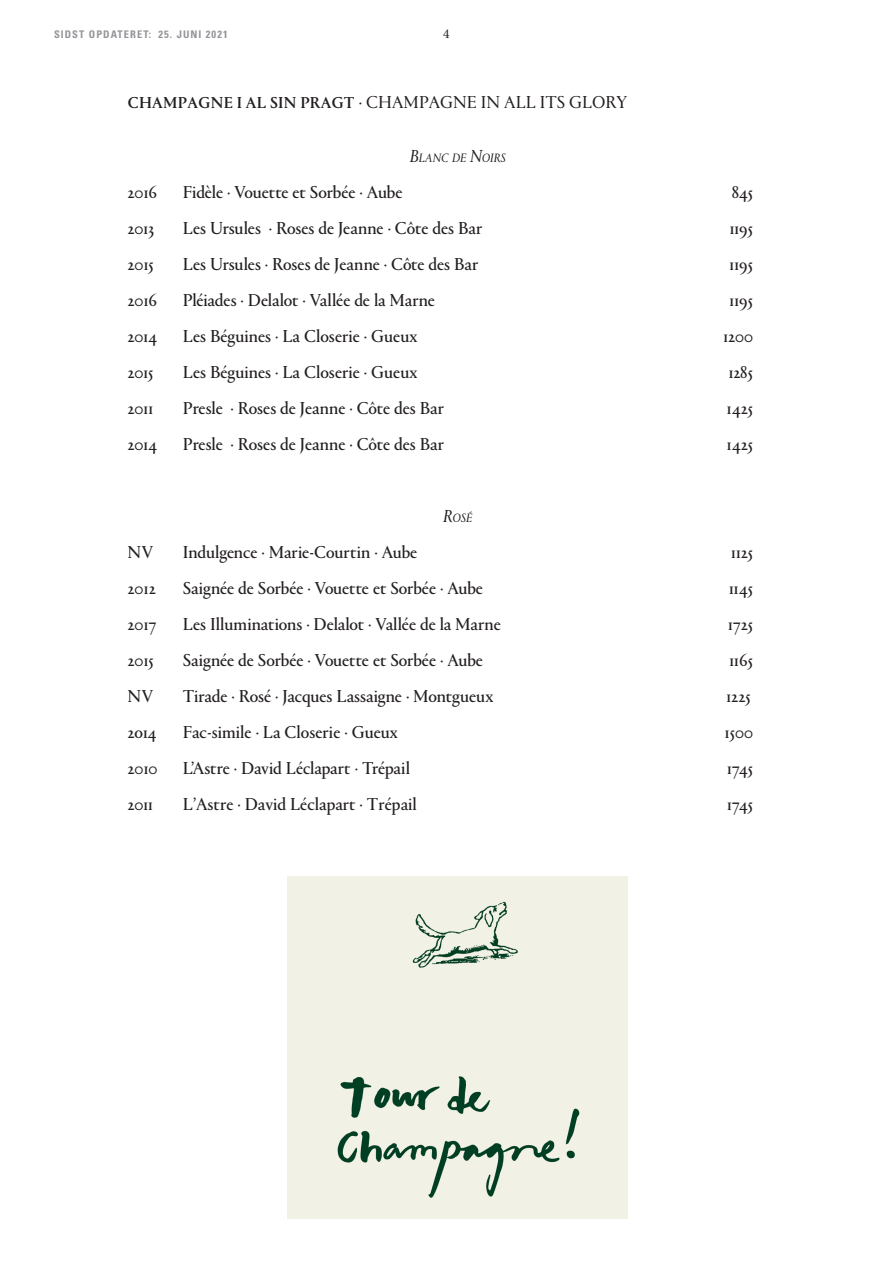
<style>
.page{position:relative;width:893px;height:1263px;background:#fff}
.page>*{position:absolute;margin:0;border:0;box-sizing:border-box;transform-origin:0 0}
.dansk_text__regular{font:18px "Portrait Regular 2";color:#231f20}
.dansk_text__regular-2{font:18px "Portrait";color:#231f20}
.t1{font:13.5px "Minion Pro";color:#231f20}
.dansk_text__regular-3{font:italic 12.75px "Portrait";letter-spacing:-.005em;color:#231f20}
.t2{font:700 condensed 10.5px "Univers LT Std";letter-spacing:.1em;color:#939598}
.s1{font-weight:500;font-size:16.5px}
.s2{font-family:"Portrait Regular 2"}
.s3{font-size:18.15px}
</style>
<div class="page">
<div style="left:288px;top:876px;width:340px;height:342px;background:#f1f1e5"></div>
<p class="t2" style="left:54px;top:28px;width:175px">SIDST OPDATERET: 25. juni 2021</p>
<p class="t1" style="left:443px;top:24px;width:8px">4</p>
<p class="dansk_text__regular-2" style="left:128px;top:90px;width:501px"><span class="s1">CHAMPAGNE I AL SIN PRAGT</span> <span class="s2">·</span> CHAMPAGNE IN ALL ITS GLORY</p>
<p class="dansk_text__regular-3" style="left:410px;top:149px;width:98px"><span class="s3">B</span>LANC DE <span class="s3">N</span>OIRS</p>
<p class="dansk_text__regular" style="left:128px;top:180px;width:31px">2016</p>
<p class="dansk_text__regular" style="left:183px;top:180px;width:221px">Fidèle · Vouette et Sorbée · Aube</p>
<p class="dansk_text__regular" style="left:732px;top:180px;width:23px">845</p>
<p class="dansk_text__regular" style="left:128px;top:216px;width:28px">2013</p>
<p class="dansk_text__regular" style="left:183px;top:216px;width:301px">Les Ursules · Roses de Jeanne · Côte des Bar</p>
<p class="dansk_text__regular" style="left:730px;top:216px;width:25px">1195</p>
<p class="dansk_text__regular" style="left:128px;top:252px;width:28px">2015</p>
<p class="dansk_text__regular" style="left:183px;top:252px;width:297px">Les Ursules · Roses de Jeanne · Côte des Bar</p>
<p class="dansk_text__regular" style="left:729px;top:252px;width:25px">1195</p>
<p class="dansk_text__regular" style="left:128px;top:288px;width:31px">2016</p>
<p class="dansk_text__regular" style="left:183px;top:288px;width:254px">Pléiades · Delalot · Vallée de la Marne</p>
<p class="dansk_text__regular" style="left:729px;top:288px;width:25px">1195</p>
<p class="dansk_text__regular" style="left:128px;top:324px;width:31px">2014</p>
<p class="dansk_text__regular" style="left:183px;top:324px;width:236px">Les Béguines · La Closerie · Gueux</p>
<p class="dansk_text__regular" style="left:723px;top:324px;width:31px">1200</p>
<p class="dansk_text__regular" style="left:128px;top:360px;width:28px">2015</p>
<p class="dansk_text__regular" style="left:183px;top:360px;width:236px">Les Béguines · La Closerie · Gueux</p>
<p class="dansk_text__regular" style="left:729px;top:360px;width:26px">1285</p>
<p class="dansk_text__regular" style="left:128px;top:396px;width:27px">2011</p>
<p class="dansk_text__regular" style="left:183px;top:396px;width:263px">Presle · Roses de Jeanne · Côte des Bar</p>
<p class="dansk_text__regular" style="left:727px;top:396px;width:28px">1425</p>
<p class="dansk_text__regular" style="left:128px;top:432px;width:31px">2014</p>
<p class="dansk_text__regular" style="left:183px;top:432px;width:263px">Presle · Roses de Jeanne · Côte des Bar</p>
<p class="dansk_text__regular" style="left:727px;top:432px;width:28px">1425</p>
<p class="dansk_text__regular-3" style="left:443px;top:509px;width:31px"><span class="s3">R</span>OSÉ</p>
<p class="dansk_text__regular" style="left:128px;top:540px;width:27px">NV</p>
<p class="dansk_text__regular" style="left:183px;top:540px;width:236px">Indulgence · Marie-Courtin · Aube</p>
<p class="dansk_text__regular" style="left:731px;top:540px;width:24px">1125</p>
<p class="dansk_text__regular" style="left:128px;top:576px;width:30px">2012</p>
<p class="dansk_text__regular" style="left:183px;top:576px;width:302px">Saignée de Sorbée · Vouette et Sorbée · Aube</p>
<p class="dansk_text__regular" style="left:729px;top:576px;width:26px">1145</p>
<p class="dansk_text__regular" style="left:128px;top:612px;width:31px">2017</p>
<p class="dansk_text__regular" style="left:183px;top:612px;width:319px">Les Illuminations · Delalot · Vallée de la Marne</p>
<p class="dansk_text__regular" style="left:728px;top:612px;width:26px">1725</p>
<p class="dansk_text__regular" style="left:128px;top:648px;width:28px">2015</p>
<p class="dansk_text__regular" style="left:183px;top:648px;width:302px">Saignée de Sorbée · Vouette et Sorbée · Aube</p>
<p class="dansk_text__regular" style="left:729px;top:648px;width:25px">1165</p>
<p class="dansk_text__regular" style="left:128px;top:684px;width:27px">NV</p>
<p class="dansk_text__regular" style="left:183px;top:684px;width:312px">Tirade · Rosé · Jacques Lassaigne · Montgueux</p>
<p class="dansk_text__regular" style="left:727px;top:684px;width:26px">1225</p>
<p class="dansk_text__regular" style="left:128px;top:720px;width:30px">2o14</p>
<p class="dansk_text__regular" style="left:183px;top:720px;width:216px">Fac-simile · La Closerie · Gueux</p>
<p class="dansk_text__regular" style="left:725px;top:720px;width:30px">1500</p>
<p class="dansk_text__regular" style="left:128px;top:756px;width:32px">2010</p>
<p class="dansk_text__regular" style="left:183px;top:756px;width:229px">L’Astre · David Léclapart · Trépail</p>
<p class="dansk_text__regular" style="left:727px;top:756px;width:28px">1745</p>
<p class="dansk_text__regular" style="left:128px;top:792px;width:27px">2011</p>
<p class="dansk_text__regular" style="left:183px;top:792px;width:236px">L’Astre · David Léclapart · Trépail</p>
<p class="dansk_text__regular" style="left:727px;top:792px;width:28px">1745</p>
</div>
